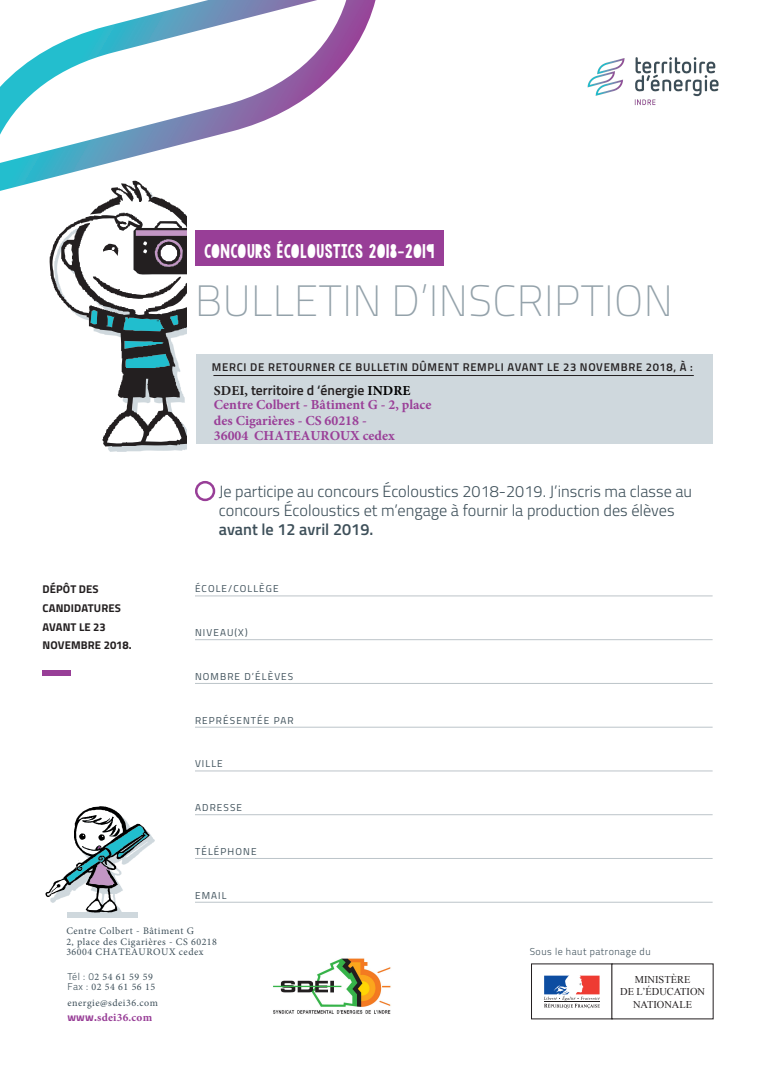
<style>
.page{position:relative;width:780px;height:1088px;background:#fff}
.page>*{position:absolute;margin:0;border:0;box-sizing:border-box;transform-origin:0 0}
.t1{font:100 43.75px "Titillium";letter-spacing:.01em;color:#94a2aa}
.t2{font:18.75px "KGBLESSYOURHEART";letter-spacing:.04em;color:#fff}
.t3{font:300 16.25px/18.8px "Titillium";color:#3d4f59}
.t4{font:700 13.75px/15.1px "Minion Pro";color:#9a3f98}
.t5{font:600 11.25px "Titillium";letter-spacing:.06em;color:#231f20}
.t6{font:700 11.25px/18.8px "Titillium";letter-spacing:.01em;color:#231f20}
.t7{font:700 11.25px "Minion Pro";letter-spacing:.02em;color:#983e97}
.t8{font:10.38px/12.5px "Times New Roman";color:#231f20;text-align:center}
.t9{font:10px/10.6px "Minion Pro";letter-spacing:.05em;color:#3d4f59}
.t10{font:10px "Titillium";letter-spacing:.11em;color:#3d4f59}
.t11{font:300 10px "Titillium";letter-spacing:.05em;color:#3d4f59}
.s1{color:#231f20}
.s2{font-family:"Titillium";font-weight:600;color:#231f20}
.s3{color:#000}
.s4{font-weight:600}
.s5{font-family:"Titillium";font-weight:300}
.s6{font-family:"Titillium"}
</style>
<div class="page">
<div style="left:195px;top:230px;width:248px;height:36px;background:#983e97"></div>
<div style="left:196px;top:355px;width:516px;height:89px;background:#cfd8dd"></div>
<hr style="left:213px;top:375px;width:480px;height:1px;background:#231f20">
<div style="left:195px;top:481px;width:20px;height:20px;border:2px solid #983e97;border-radius:50%"></div>
<hr style="left:195px;top:596px;width:517px;height:1px;background:#bcc4c9">
<hr style="left:195px;top:639px;width:517px;height:1px;background:#bcc4c9">
<hr style="left:195px;top:683px;width:517px;height:1px;background:#bcc4c9">
<hr style="left:195px;top:727px;width:517px;height:1px;background:#bcc4c9">
<hr style="left:195px;top:771px;width:517px;height:1px;background:#bcc4c9">
<hr style="left:195px;top:814px;width:517px;height:1px;background:#bcc4c9">
<hr style="left:195px;top:858px;width:517px;height:1px;background:#bcc4c9">
<hr style="left:195px;top:902px;width:517px;height:1px;background:#bcc4c9">
<div style="left:43px;top:670px;width:28px;height:5px;background:#983e97"></div>
<svg style="left:0;top:0;width:375px;height:191px"></svg>
<div style="left:67px;top:912px;width:71px;height:6px;background:#cfd8dd"></div>
<svg style="left:90px;top:833px;width:64px;height:80px"></svg>
<svg style="left:46px;top:806px;width:103px;height:106px"></svg>
<svg style="left:50px;top:181px;width:136px;height:265px"></svg>
<svg style="left:544px;top:975px;width:55px;height:33px"></svg>
<hr style="left:544px;top:1001px;width:55px;height:1px;background:#231f20">
<img style="left:587px;top:57px;width:132px;height:49px">
<img style="left:273px;top:958px;width:118px;height:56px">
<p class="t2" style="left:204px;top:239px;width:232px">CONCOURS ÉCOLOUSTICS 2018-2019</p>
<p class="t1" style="left:195px;top:270px;width:479px">BULLETIN D’INSCRIPTION</p>
<p class="t5" style="left:212px;top:359px;width:482px">MERCI DE RETOURNER CE BULLETIN DÛMENT REMPLI AVANT LE 23 NOVEMBRE 2018, À :</p>
<p class="t4" style="left:214px;top:383px;width:219px"><span class="s1">SDEI,</span> <span class="s2">territoire d ‘énergie</span> <span class="s3">INDRE<br></span>Centre Colbert - Bâtiment G - 2, place des Cigarières - CS 60218 -<br>36004 CHATEAUROUX cedex</p>
<p class="t6" style="left:43px;top:579px;width:91px">DÉPÔT DES<br>CANDIDATURES<br>AVANT LE 23<br>NOVEMBRE 2018.</p>
<p class="t3" style="left:219px;top:481px;width:475px">Je participe au concours Écoloustics 2018-2019. J’inscris ma classe au concours Écoloustics et m’engage à fournir la production des élèves <span class="s4">avant le 12 avril 2019.</span></p>
<p class="t10" style="left:195px;top:581px;width:85px">ÉCOLE/COLLÈGE</p>
<p class="t10" style="left:195px;top:625px;width:54px">NIVEAU(X)</p>
<p class="t10" style="left:195px;top:669px;width:100px">NOMBRE D’ÉLÈVES</p>
<p class="t10" style="left:195px;top:713px;width:100px">REPRÉSENTÉE PAR</p>
<p class="t10" style="left:195px;top:756px;width:29px">VILLE</p>
<p class="t10" style="left:195px;top:800px;width:49px">ADRESSE</p>
<p class="t10" style="left:195px;top:844px;width:63px">TÉLÉPHONE</p>
<p class="t10" style="left:195px;top:888px;width:33px">EMAIL</p>
<p class="t9" style="left:66px;top:925px;width:152px">Centre Colbert - Bâtiment G<br>2, place des Cigarières - CS 60218<br>36004 CHATEAUROUX cedex</p>
<p class="t9" style="left:67px;top:971px;width:89px"><span class="s5">Tél : 0</span>2 54 61 59 59<br><span class="s5">Fax :</span> 02 54 61 56 15</p>
<p class="t9" style="left:67px;top:997px;width:92px">energie@sdei36.com</p>
<p class="t7" style="left:67px;top:1009px;width:86px"><span class="s6">www.</span>sdei36.com</p>
<p class="t11" style="left:529px;top:944px;width:122px">Sous le haut patronage du</p>
<p class="t8" style="left:620px;top:973px;width:86px">MINISTÈRE<br>DE L’ÉDUCATION<br>NATIONALE</p>
</div>
